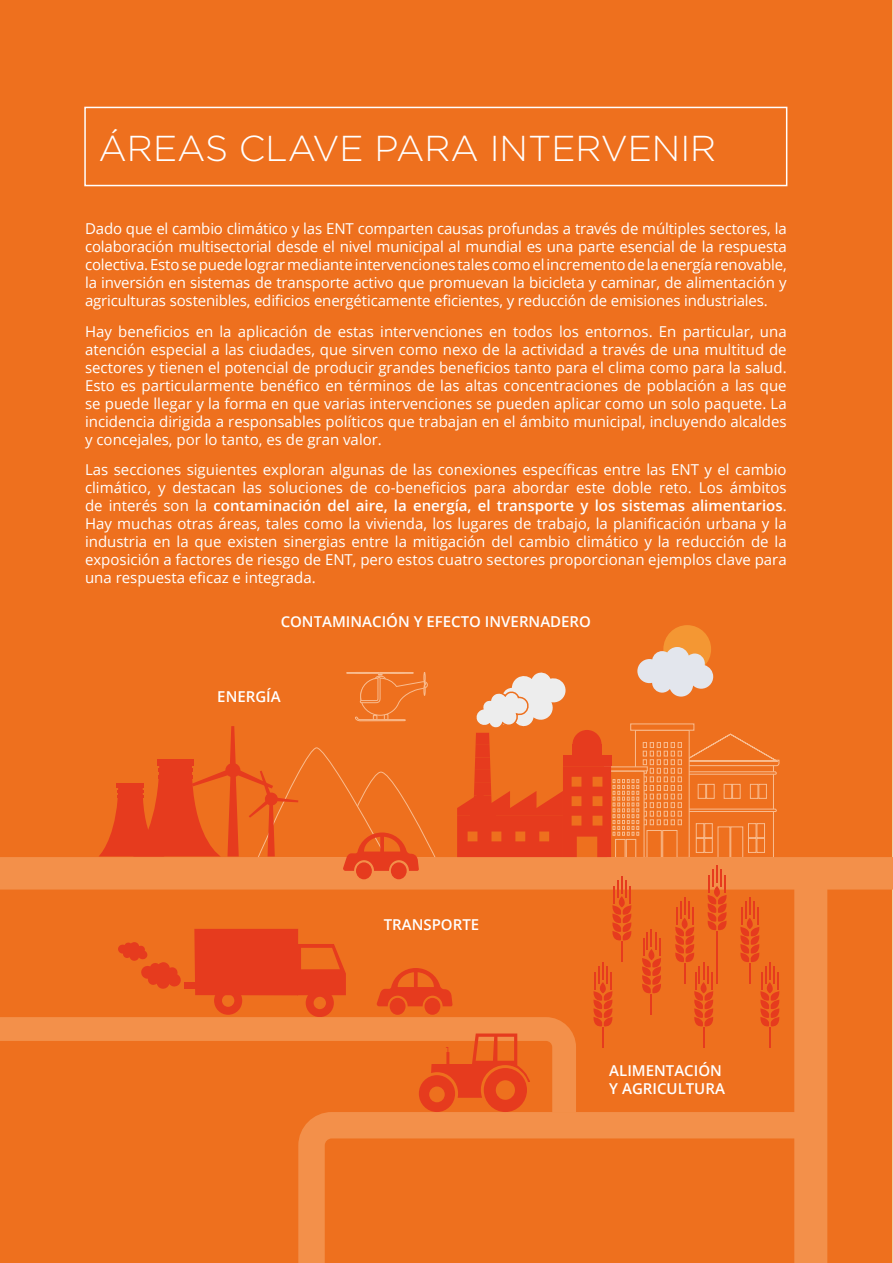
<style>
.page{position:relative;width:893px;height:1263px;background:#fff}
.page>*{position:absolute;margin:0;border:0;box-sizing:border-box;transform-origin:0 0}
.t1{font:300 36px "Gotham";color:#fff}
.t2{font:15px/18px "Open Sans";color:#fff;text-align:justify}
.t3{font:600 15px/18px "Open Sans";color:#fff}
.s1{font-weight:600}
</style>
<div class="page">
<div style="left:0;top:0;width:893px;height:857px;background:#ee701e"></div>
<div style="left:84px;top:107px;width:703px;height:79px;border:2px solid #fff"></div>
<svg style="left:0;top:857px;width:893px;height:406px;background:#ee7423"></svg>
<div style="left:663px;top:625px;width:48px;height:48px;background:#f49733;border-radius:50%"></div>
<div style="left:185px;top:982px;width:24px;height:7px;background:#e63b1e"></div>
<svg style="left:194px;top:929px;width:152px;height:88px;background:#e84b1e"></svg>
<svg style="left:118px;top:942px;width:63px;height:47px;background:#eb5c1e"></svg>
<svg style="left:0;top:1017px;width:476px;height:95px;background:#ef7829"></svg>
<svg style="left:298px;top:1112px;width:178px;height:151px;background:#ef792a"></svg>
<svg style="left:476px;top:865px;width:351px;height:398px;background:#ee7528"></svg>
<svg style="left:419px;top:1033px;width:111px;height:79px;background:#ea5a21"></svg>
<div style="left:356px;top:862px;width:16px;height:17px;background:#e63b1e;border-radius:50%"></div>
<div style="left:391px;top:862px;width:16px;height:17px;background:#e63b1e;border-radius:50%"></div>
<div style="left:390px;top:998px;width:15px;height:17px;background:#e63b1e;border-radius:50%"></div>
<div style="left:424px;top:998px;width:16px;height:17px;background:#e63b1e;border-radius:50%"></div>
<svg style="left:377px;top:968px;width:76px;height:38px;background:#e9531e"></svg>
<svg style="left:457px;top:647px;width:323px;height:210px;background:#ec7535"></svg>
<svg style="left:99px;top:672px;width:337px;height:199px;background:#ed6a21"></svg>
<h1 class="t1" style="left:99px;top:125px;width:619px">ÁREAS CLAVE PARA INTERVENIR</h1>
<p class="t2" style="left:85px;top:219px;width:703px">Dado que el cambio climático y las ENT comparten causas profundas a través de múltiples sectores, la colaboración multisectorial desde el nivel municipal al mundial es una parte esencial de la respuesta colectiva. Esto se puede lograr mediante intervenciones tales como el incremento de la energía renovable, la inversión en sistemas de transporte activo que promuevan la bicicleta y caminar, de alimentación y agriculturas sostenibles, edificios energéticamente eficientes, y reducción de emisiones industriales.</p>
<p class="t2" style="left:85px;top:322px;width:703px">Hay beneficios en la aplicación de estas intervenciones en todos los entornos. En particular, una atención especial a las ciudades, que sirven como nexo de la actividad a través de una multitud de sectores y tienen el potencial de producir grandes beneficios tanto para el clima como para la salud.<br>Esto es particularmente benéfico en términos de las altas concentraciones de población a las que se puede llegar y la forma en que varias intervenciones se pueden aplicar como un solo paquete. La incidencia dirigida a responsables políticos que trabajan en el ámbito municipal, incluyendo alcaldes y concejales, por lo tanto, es de gran valor.</p>
<p class="t2" style="left:85px;top:460px;width:703px">Las secciones siguientes exploran algunas de las conexiones específicas entre las ENT y el cambio climático, y destacan las soluciones de co-beneficios para abordar este doble reto. Los ámbitos de interés son la <span class="s1">contaminación del aire, la energía, el transporte y los sistemas alimentarios</span>.<br>Hay muchas otras áreas, tales como la vivienda, los lugares de trabajo, la planificación urbana y la industria en la que existen sinergias entre la mitigación del cambio climático y la reducción de la exposición a factores de riesgo de ENT, pero estos cuatro sectores proporcionan ejemplos clave para una respuesta eficaz e integrada.</p>
<p class="t3" style="left:281px;top:612px;width:312px">CONTAMINACIÓN Y EFECTO INVERNADERO</p>
<p class="t3" style="left:217px;top:687px;width:65px">ENERGÍA</p>
<p class="t3" style="left:384px;top:916px;width:97px">TRANSPORTE</p>
<p class="t3" style="left:609px;top:1061px;width:117px">ALIMENTACIÓN<br>Y AGRICULTURA</p>
</div>
